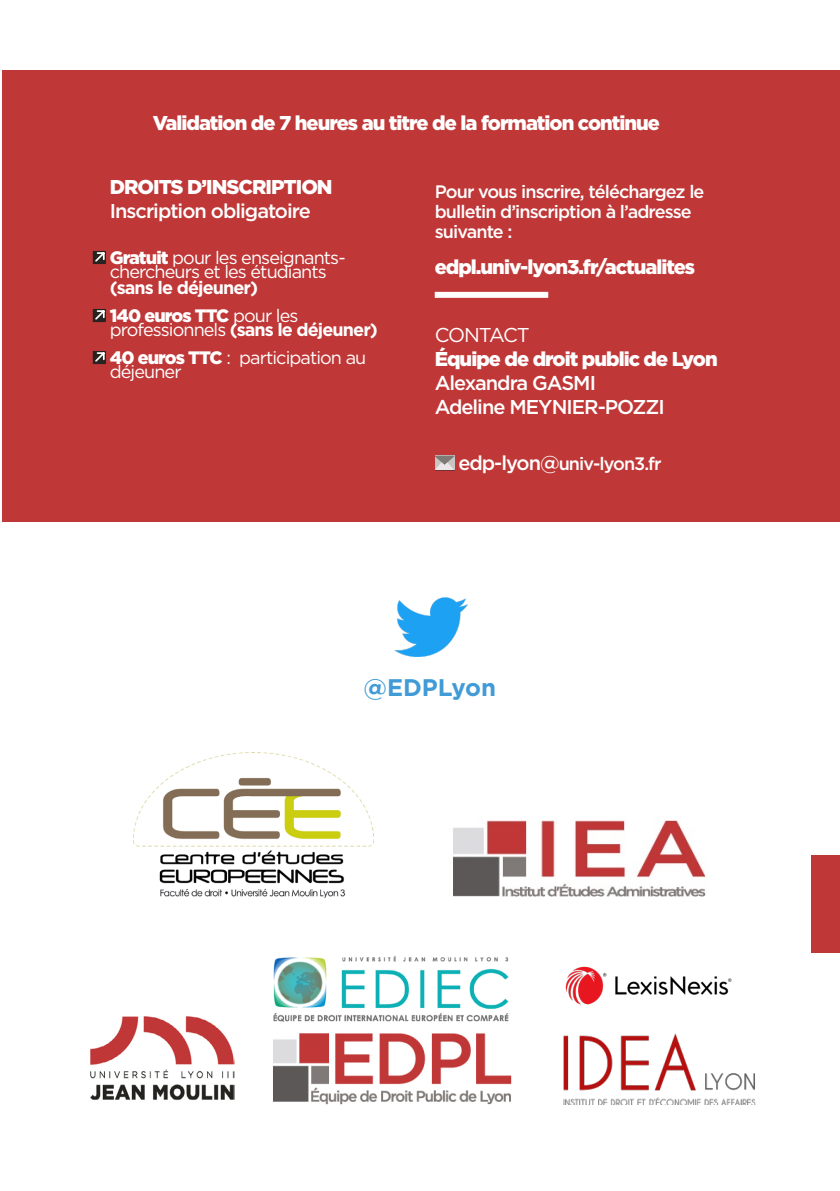
<style>
.page{position:relative;width:840px;height:1191px;background:#fff}
.page>*{position:absolute;margin:0;border:0;box-sizing:border-box;transform-origin:0 0}
.t1{font:700 24px "Gotham";color:#419bd6}
.t2{font:900 20px "Gotham";letter-spacing:-.05em;color:#fff}
.t3{font:500 20px/24px "Gotham";letter-spacing:-.05em;color:#fff}
.t4{font:20px "Gotham";letter-spacing:-.06em;color:#fff}
.t5{font:18px/14px "Gotham";letter-spacing:-.05em;color:#fff}
.t6{font:500 18px/20px "Gotham";letter-spacing:-.05em;color:#fff}
.t7{font:700 18px/28px "Gotham";letter-spacing:-.05em;color:#fff}
.s1{font-weight:900}
.s2{font-weight:400}
.s3{font-weight:700}
.s4{font-size:20px}
</style>
<div class="page">
<div style="left:811px;top:855px;width:28px;height:97px;background:#c03737"></div>
<div style="left:2px;top:70px;width:836px;height:452px;background:#c03737"></div>
<div style="left:93px;top:251px;width:13px;height:13px;background:#262320"></div>
<svg style="left:95px;top:251px;width:11px;height:11px"></svg>
<div style="left:93px;top:309px;width:13px;height:13px;background:#262320"></div>
<svg style="left:95px;top:309px;width:11px;height:11px"></svg>
<div style="left:93px;top:351px;width:13px;height:13px;background:#262320"></div>
<svg style="left:95px;top:351px;width:11px;height:11px"></svg>
<div style="left:434px;top:292px;width:114px;height:6px;background:#fff"></div>
<svg style="left:435px;top:456px;width:19px;height:14px"></svg>
<img style="left:394px;top:598px;width:73px;height:59px">
<img style="left:90px;top:1016px;width:144px;height:85px">
<img style="left:133px;top:752px;width:240px;height:146px">
<img style="left:453px;top:820px;width:254px;height:77px">
<img style="left:273px;top:955px;width:236px;height:67px">
<img style="left:273px;top:1033px;width:239px;height:72px">
<img style="left:563px;top:1033px;width:193px;height:72px">
<img style="left:565px;top:966px;width:167px;height:39px">
<p class="t2" style="left:153px;top:111px;width:508px">Validation de 7 heures au titre de la formation continue</p>
<p class="t2" style="left:110px;top:175px;width:224px">DROITS D’INSCRIPTION</p>
<p class="t3" style="left:110px;top:198px;width:202px">Inscription obligatoire</p>
<p class="t5" style="left:110px;top:250px;width:237px"><span class="s1">Gratuit</span> pour les enseignants&shy;chercheurs et les étudiants</p>
<p class="t7" style="left:110px;top:273px;width:190px">(sans le déjeuner)<br><span class="s1">140 euros TTC</span> <span class="s2">pour les</span></p>
<p class="t5" style="left:110px;top:315px;width:269px;line-height:28px">professionnels <span class="s3">(sans le déjeuner)<br></span><span class="s1">40 euros TTC</span> : participation au</p>
<p class="t5" style="left:110px;top:364px;width:73px">déjeuner</p>
<p class="t6" style="left:434px;top:181px;width:271px">Pour vous inscrire, téléchargez le bulletin d’inscription à l’adresse suivante :</p>
<p class="t2" style="left:434px;top:255px;width:262px">edpl.univ-lyon3.fr/actualites</p>
<p class="t4" style="left:434px;top:324px;width:97px">CONTACT</p>
<p class="t2" style="left:434px;top:347px;width:284px">Équipe de droit public de Lyon</p>
<p class="t3" style="left:434px;top:370px;width:231px">Alexandra GASMI<br>Adeline MEYNIER-POZZI</p>
<p class="t6" style="left:458px;top:453px;width:204px"><span class="s4">edp-lyon@</span>univ-lyon3.fr</p>
<p class="t1" style="left:363px;top:674px;width:134px">@EDPLyon</p>
</div>
